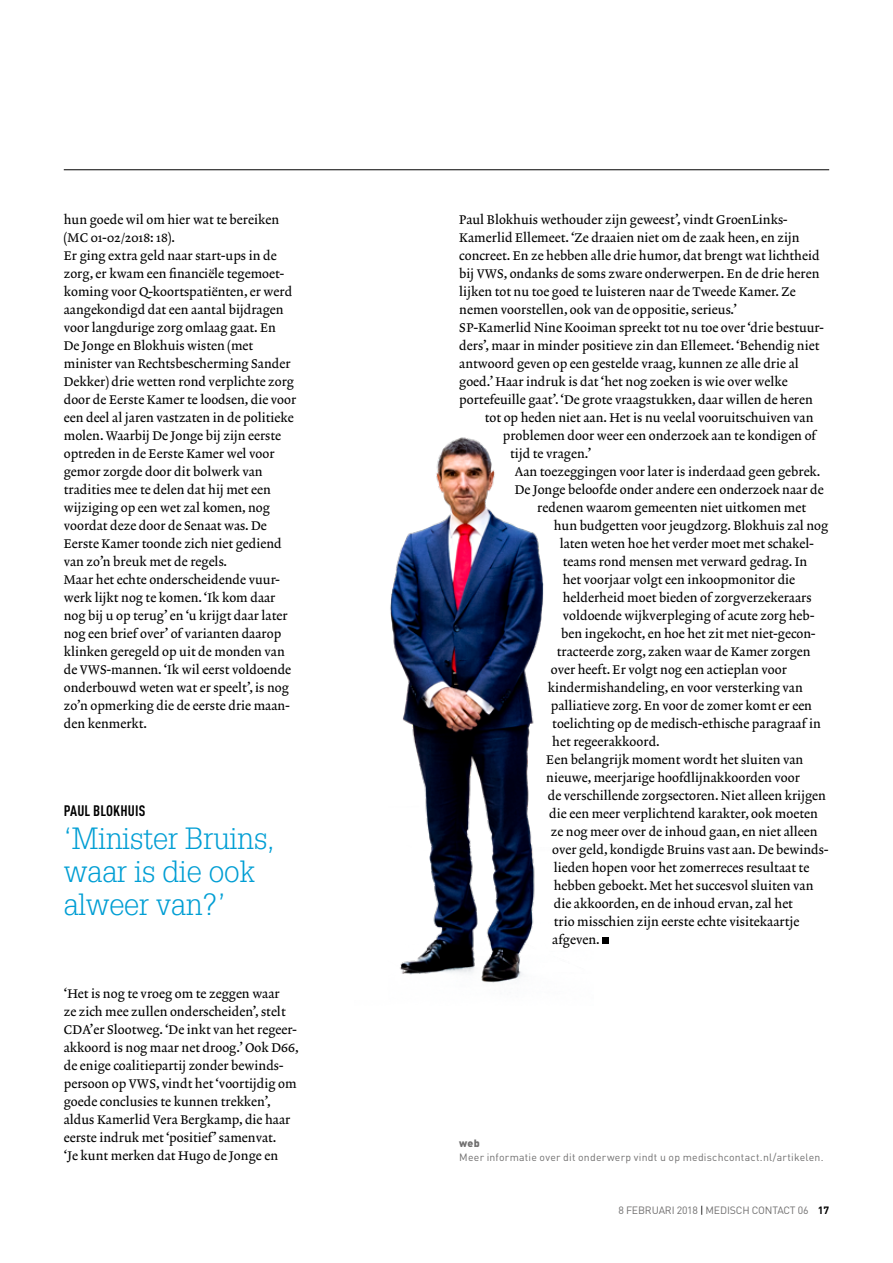
<style>
.page{position:relative;width:893px;height:1263px;background:#fff}
.page>*{position:absolute;margin:0;border:0;box-sizing:border-box;transform-origin:0 0}
.t1{font:300 30px/33px "Glypha LT Std";letter-spacing:-.005em;color:#009ed4}
.t2{font:700 condensed 15px "DINOT";letter-spacing:.01em;color:#000}
.t3{font:12.75px/18px "Lexicon No 2 Roman A";color:#000}
.t4{font:10.5px "DINOT";letter-spacing:.02em;color:#706f6f}
.t5{font:10.5px "DINOT";letter-spacing:-.015em;color:#706f6f}
.t6{font:900 10.5px "DINOT";color:#706f6f}
.s1{color:#000}
.s2{font-weight:700;color:#000}
</style>
<div class="page">
<hr style="left:64px;top:169px;width:765px;height:1px;background:#000">
<div style="left:602px;top:937px;width:7px;height:7px;background:#000"></div>
<img style="left:390px;top:437px;width:154px;height:546px">
<p class="t3" style="left:64px;top:211px;width:234px">hun goede wil om hier wat te bereiken (MC 01-02/2018: 18).<br>Er ging extra geld naar start-ups in de zorg, er kwam een financiële tegemoet&shy;koming voor Q-koortspatiënten, er werd aangekondigd dat een aantal bijdragen voor langdurige zorg omlaag gaat. En<br>De Jonge en Blokhuis wisten (met minister van Rechtsbescherming Sander Dekker) drie wetten rond verplichte zorg door de Eerste Kamer te loodsen, die voor een deel al jaren vastzaten in de politieke molen. Waarbij De Jonge bij zijn eerste optreden in de Eerste Kamer wel voor gemor zorgde door dit bolwerk van tradities mee te delen dat hij met een wijziging op een wet zal komen, nog voordat deze door de Senaat was. De Eerste Kamer toonde zich niet gediend van zo’n breuk met de regels.<br>Maar het echte onderscheidende vuur&shy;werk lijkt nog te komen. ‘Ik kom daar nog bij u op terug’ en ‘u krijgt daar later nog een brief over’ of varianten daarop klinken geregeld op uit de monden van de VWS-mannen. ‘Ik wil eerst voldoende onderbouwd weten wat er speelt’, is nog zo’n opmerking die de eerste drie maan&shy;den kenmerkt.</p>
<p class="t2" style="left:64px;top:801px;width:83px">PAUL BLOKHUIS</p>
<h1 class="t1" style="left:64px;top:822px;width:212px">‘Minister Bruins, waar is die ook alweer van?’</h1>
<p class="t3" style="left:64px;top:985px;width:236px">‘Het is nog te vroeg om te zeggen waar<br>ze zich mee zullen onderscheiden’, stelt CDA’er Slootweg. ‘De inkt van het regeer&shy;akkoord is nog maar net droog.’ Ook D66, de enige coalitiepartij zonder bewinds&shy;persoon op VWS, vindt het ‘voortijdig om goede conclusies te kunnen trekken’, aldus Kamerlid Vera Bergkamp, die haar eerste indruk met ‘positief’ samenvat.<br>‘Je kunt merken dat Hugo de Jonge en</p>
<p class="t3" style="left:459px;top:211px;width:330px">Paul Blokhuis wethouder zijn geweest’, vindt GroenLinks-</p>
<p class="t3" style="left:459px;top:229px;width:342px">Kamerlid Ellemeet. ‘Ze draaien niet om de zaak heen, en zijn</p>
<p class="t3" style="left:459px;top:247px;width:362px">concreet. En ze hebben alle drie humor, dat brengt wat lichtheid</p>
<p class="t3" style="left:459px;top:265px;width:362px">bij VWS, ondanks de soms zware onderwerpen. En de drie heren</p>
<p class="t3" style="left:459px;top:283px;width:338px">lijken tot nu toe goed te luisteren naar de Tweede Kamer. Ze</p>
<p class="t3" style="left:459px;top:301px;width:279px">nemen voorstellen, ook van de oppositie, serieus.’</p>
<p class="t3" style="left:459px;top:319px;width:366px">SP-Kamerlid Nine Kooiman spreekt tot nu toe over ‘drie bestuur-</p>
<p class="t3" style="left:459px;top:337px;width:362px">ders’, maar in minder positieve zin dan Ellemeet. ‘Behendig niet</p>
<p class="t3" style="left:459px;top:355px;width:341px">antwoord geven op een gestelde vraag, kunnen ze alle drie al</p>
<p class="t3" style="left:459px;top:373px;width:330px">goed.’ Haar indruk is dat ‘het nog zoeken is wie over welke</p>
<p class="t3" style="left:459px;top:391px;width:355px">portefeuille gaat’. ‘De grote vraagstukken, daar willen de heren</p>
<p class="t3" style="left:485px;top:409px;width:330px">tot op heden niet aan. Het is nu veelal vooruitschuiven van</p>
<p class="t3" style="left:503px;top:427px;width:315px">problemen door weer een onderzoek aan te kondigen of</p>
<p class="t3" style="left:510px;top:445px;width:82px">tijd te vragen.’</p>
<p class="t3" style="left:515px;top:463px;width:307px">Aan toezeggingen voor later is inderdaad geen gebrek.</p>
<p class="t3" style="left:515px;top:481px;width:310px">De Jonge beloofde onder andere een onderzoek naar de</p>
<p class="t3" style="left:537px;top:499px;width:270px">redenen waarom gemeenten niet uitkomen met</p>
<p class="t3" style="left:554px;top:517px;width:276px">hun budgetten voor jeugdzorg. Blokhuis zal nog</p>
<p class="t3" style="left:560px;top:535px;width:256px">laten weten hoe het verder moet met schakel-</p>
<p class="t3" style="left:563px;top:553px;width:246px">teams rond mensen met verward gedrag. In</p>
<p class="t3" style="left:563px;top:571px;width:234px">het voorjaar volgt een inkoopmonitor die</p>
<p class="t3" style="left:563px;top:589px;width:250px">helderheid moet bieden of zorgverzekeraars</p>
<p class="t3" style="left:563px;top:607px;width:253px">voldoende wijkverpleging of acute zorg heb-</p>
<p class="t3" style="left:561px;top:625px;width:256px">ben ingekocht, en hoe het zit met niet-gecon-</p>
<p class="t3" style="left:557px;top:643px;width:255px">tracteerde zorg, zaken waar de Kamer zorgen</p>
<p class="t3" style="left:551px;top:661px;width:238px">over heeft. Er volgt nog een actieplan voor</p>
<p class="t3" style="left:548px;top:679px;width:257px">kindermishandeling, en voor versterking van</p>
<p class="t3" style="left:551px;top:697px;width:263px">palliatieve zorg. En voor de zomer komt er een</p>
<p class="t3" style="left:552px;top:715px;width:270px">toelichting op de medisch-ethische paragraaf in</p>
<p class="t3" style="left:552px;top:733px;width:109px">het regeerakkoord.</p>
<p class="t3" style="left:546px;top:751px;width:259px">Een belangrijk moment wordt het sluiten van</p>
<p class="t3" style="left:546px;top:770px;width:255px">nieuwe, meerjarige hoofdlijnakkoorden voor</p>
<p class="t3" style="left:548px;top:788px;width:280px">de verschillende zorgsectoren. Niet alleen krijgen</p>
<p class="t3" style="left:549px;top:806px;width:270px">die een meer verplichtend karakter, ook moeten</p>
<p class="t3" style="left:551px;top:824px;width:268px">ze nog meer over de inhoud gaan, en niet alleen</p>
<p class="t3" style="left:552px;top:842px;width:278px">over geld, kondigde Bruins vast aan. De bewinds-</p>
<p class="t3" style="left:554px;top:860px;width:257px">lieden hopen voor het zomerreces resultaat te</p>
<p class="t3" style="left:554px;top:878px;width:261px">hebben geboekt. Met het succesvol sluiten van</p>
<p class="t3" style="left:554px;top:896px;width:241px">die akkoorden, en de inhoud ervan, zal het</p>
<p class="t3" style="left:554px;top:914px;width:247px">trio misschien zijn eerste echte visitekaartje</p>
<p class="t3" style="left:552px;top:932px;width:49px">afgeven.</p>
<p class="t6" style="left:459px;top:1136px;width:22px">web</p>
<p class="t4" style="left:459px;top:1150px;width:366px">Meer informatie over dit onderwerp vindt u op medischcontact.nl/artikelen.</p>
<p class="t5" style="left:618px;top:1203px;width:212px">8 FEBRUARI 2018 <span class="s1">|</span> MEDISCH CONTACT 06 <span class="s2">17</span></p>
</div>
